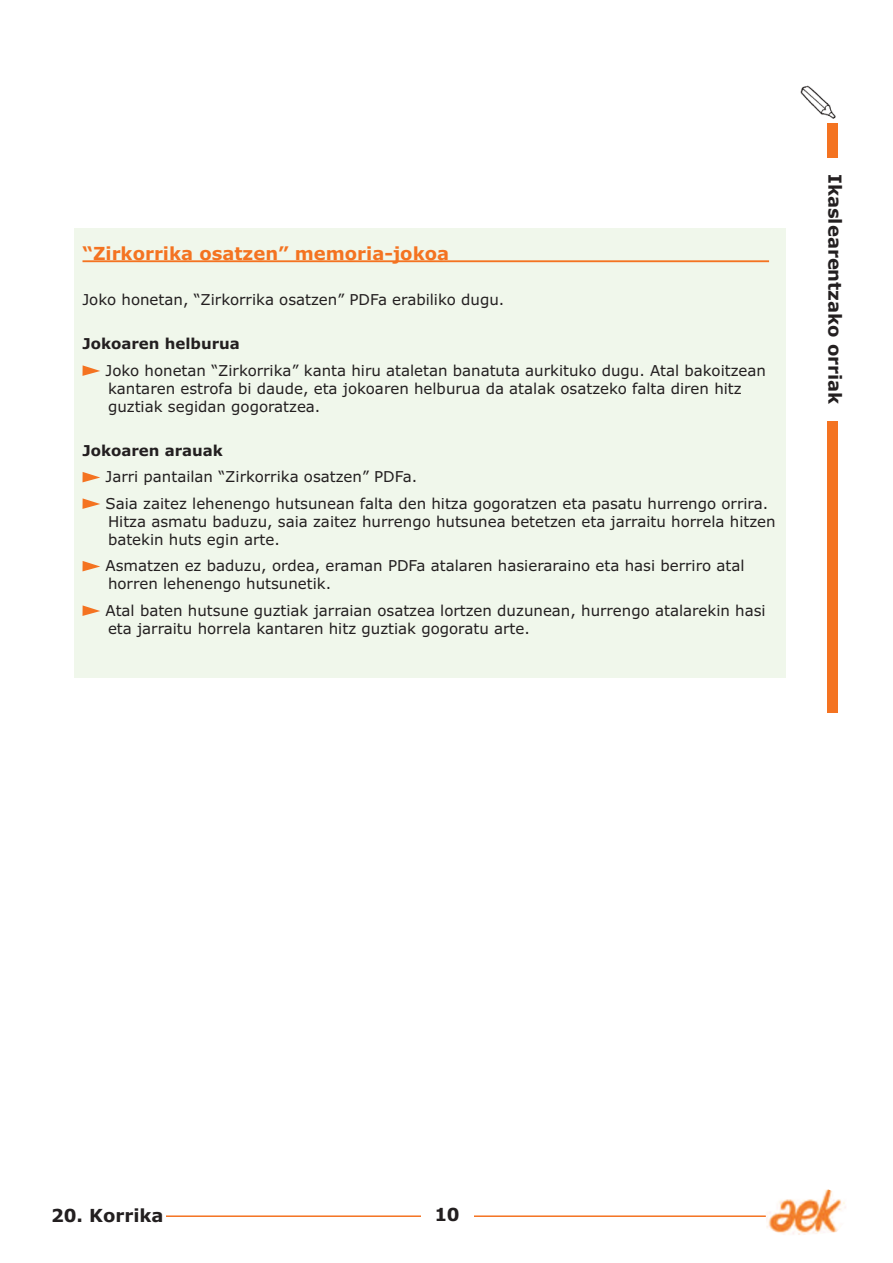
<style>
.page{position:relative;width:893px;height:1263px;background:#fff}
.page>*{position:absolute;margin:0;border:0;box-sizing:border-box;transform-origin:0 0}
.t1{font:700 18px "Verdana";color:#231f20}
.t2{font:700 18px "Verdana";color:#f47321}
.t3{font:15px/18px "Verdana";color:#231f20}
.t4{font:700 15px "Verdana";color:#231f20}
</style>
<div class="page">
<hr style="left:52px;top:1215px;width:776px;height:2px;background:#f47321">
<div style="left:421px;top:1193px;width:52px;height:44px;background:#fff"></div>
<img style="left:765px;top:1190px;width:81px;height:45px">
<div style="left:51px;top:1208px;width:115px;height:30px;background:#fff"></div>
<div style="left:74px;top:229px;width:711px;height:449px;background:#f0f7eb"></div>
<hr style="left:82px;top:260px;width:687px;height:2px;background:#f47321">
<svg style="left:82px;top:605px;width:18px;height:11px"></svg>
<svg style="left:82px;top:561px;width:18px;height:10px"></svg>
<svg style="left:82px;top:498px;width:18px;height:11px"></svg>
<svg style="left:82px;top:472px;width:18px;height:10px"></svg>
<svg style="left:82px;top:365px;width:18px;height:11px"></svg>
<div style="left:827px;top:123px;width:10px;height:590px;background:#f47321"></div>
<div style="left:822px;top:158px;width:23px;height:262px;background:#fff"></div>
<img style="left:800px;top:85px;width:35px;height:34px">
<p class="t2" style="left:82px;top:243px;width:368px">“Zirkorrika osatzen” memoria-jokoa</p>
<p class="t3" style="left:82px;top:291px;width:423px">Joko honetan, “Zirkorrika osatzen” PDFa erabiliko dugu.</p>
<p class="t4" style="left:82px;top:335px;width:159px">Jokoaren helburua</p>
<p class="t3" style="left:106px;top:362px;width:662px">Joko honetan “Zirkorrika” kanta hiru ataletan banatuta aurkituko dugu. Atal bakoitzean kantaren estrofa bi daude, eta jokoaren helburua da atalak osatzeko falta diren hitz guztiak segidan gogoratzea.</p>
<p class="t4" style="left:82px;top:442px;width:142px">Jokoaren arauak</p>
<p class="t3" style="left:106px;top:464px;width:664px;line-height:26.5px">Jarri pantailan “Zirkorrika osatzen” PDFa.<br>Saia zaitez lehenengo hutsunean falta den hitza gogoratzen eta pasatu hurrengo orrira.</p>
<p class="t3" style="left:108px;top:513px;width:669px">Hitza asmatu baduzu, saia zaitez hurrengo hutsunea betetzen eta jarraitu horrela hitzen batekin huts egin arte.</p>
<p class="t3" style="left:106px;top:557px;width:640px">Asmatzen ez baduzu, ordea, eraman PDFa atalaren hasieraraino eta hasi berriro atal horren lehenengo hutsunetik.</p>
<p class="t3" style="left:106px;top:602px;width:662px">Atal baten hutsune guztiak jarraian osatzea lortzen duzunean, hurrengo atalarekin hasi eta jarraitu horrela kantaren hitz guztiak gogoratu arte.</p>
<p class="t1" style="left:845px;top:174px;width:232px;rotate:90deg">Ikaslearentzako orriak</p>
<p class="t1" style="left:51px;top:1205px;width:114px">20. Korrika</p>
<p class="t1" style="left:434px;top:1205px;width:27px">10</p>
</div>
